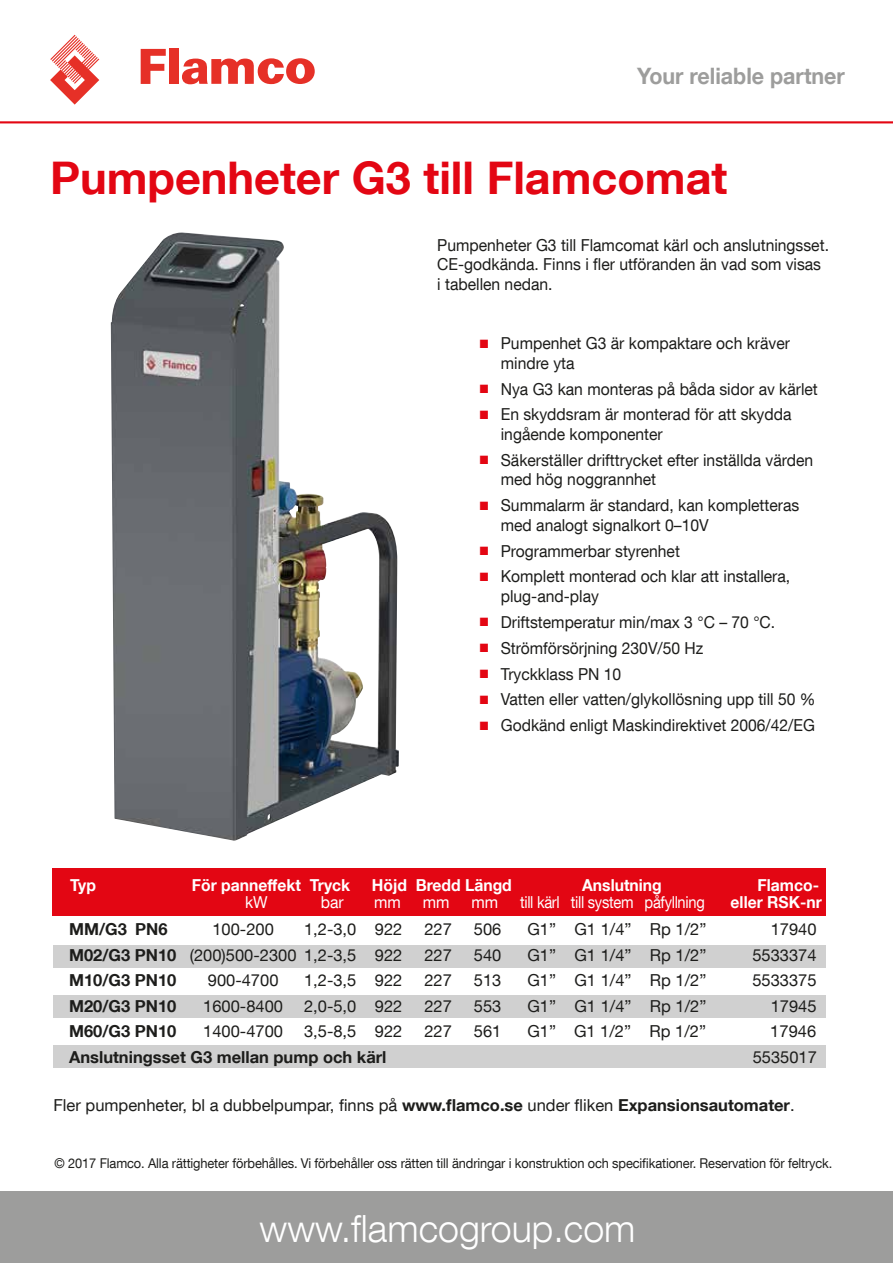
<style>
.page{position:relative;width:893px;height:1263px;background:#fff}
.page>*{position:absolute;margin:0;border:0;box-sizing:border-box;transform-origin:0 0}
.t1{font:700 45px "Helvetica Neue LT Com";color:#e30613}
.t2{font:300 37.5px "Helvetica Neue LT Com";color:#fff}
.t3{font:700 22.65px "Helvetica Neue LT Com";color:#9d9d9c;scale:.95 1}
.t4{font:16.5px/26px "Helvetica Neue LT Com";color:#1d1d1b;scale:.95 1}
.t5{font:16.5px "Helvetica Neue LT Com";color:#1d1d1b}
.t6{font:700 16.5px "Helvetica Neue LT Com";color:#1d1d1b}
.t7{font:700 16.5px "Helvetica Neue LT Com";color:#fff;scale:.95 1}
.t8{font:16.5px "Helvetica Neue LT Com";letter-spacing:-.02em;color:#fff;scale:.89 1}
.t9{font:16.5px "Helvetica Neue LT Com";letter-spacing:-.02em;color:#fff;scale:.95 1}
.t10{font:13.5px "Helvetica Neue LT Com";letter-spacing:-.01em;color:#1d1d1b;scale:.95 1}
.s1{font-family:"Zapfcbats";font-size:12px;color:#e30613}
.s2{font-weight:700}
</style>
<div class="page">
<svg style="left:141px;top:49px;width:25px;height:35px"></svg>
<div style="left:169px;top:49px;width:9px;height:35px;background:#e63027"></div>
<svg style="left:182px;top:58px;width:133px;height:26px"></svg>
<svg style="left:50px;top:35px;width:49px;height:70px"></svg>
<hr style="left:0;top:121px;width:893px;height:2px;background:#e30613">
<div style="left:0;top:1192px;width:893px;height:71px;background:#9d9d9c"></div>
<div style="left:52px;top:868px;width:774px;height:47px;background:#e30613"></div>
<div style="left:53px;top:945px;width:772px;height:23px;background:#d0d0d0"></div>
<div style="left:54px;top:995px;width:772px;height:23px;background:#d0d0d0"></div>
<div style="left:54px;top:1045px;width:772px;height:23px;background:#d0d0d0"></div>
<img style="left:111px;top:232px;width:288px;height:608px">
<h3 class="t3" style="left:637px;top:62px;width:220px">Your reliable partner</h3>
<h1 class="t1" style="left:50px;top:150px;width:679px">Pumpenheter G3 till Flamcomat</h1>
<p class="t4" style="left:437px;top:235px;width:414px;line-height:19.5px">Pumpenheter G3 till Flamcomat kärl och anslutningsset.<br>CE-godkända. Finns i fler utföranden än vad som visas<br>i tabellen nedan.</p>
<p class="t4" style="left:501px;top:333px;width:306px;line-height:19.5px;text-indent:-21px"><span class="s1">N</span> Pumpenhet G3 är kompaktare och kräver mindre yta</p>
<p class="t4" style="left:480px;top:375px;width:357px"><span class="s1">N</span> Nya G3 kan monteras på båda sidor av kärlet<br><span class="s1">N</span> En skyddsram är monterad för att skydda</p>
<p class="t4" style="left:480px;top:421px;width:352px;text-indent:21px">ingående komponenter<br><span class="s1">N</span> Säkerställer drifttrycket efter inställda värden</p>
<p class="t4" style="left:480px;top:466px;width:338px;text-indent:21px">med hög noggrannhet<br><span class="s1">N</span> Summalarm är standard, kan kompletteras</p>
<p class="t4" style="left:480px;top:511px;width:328px;text-indent:21px">med analogt signalkort 0–10V<br><span class="s1">N</span> Programmerbar styrenhet<br><span class="s1">N</span> Komplett monterad och klar att installera,</p>
<p class="t4" style="left:480px;top:583px;width:355px;text-indent:21px">plug-and-play<br><span class="s1">N</span> Driftstemperatur min/max 3 °C – 70 °C.<br><span class="s1">N</span> Strömförsörjning 230V/50 Hz<br><span class="s1">N</span> Tryckklass PN 10<br><span class="s1">N</span> Vatten eller vatten/glykollösning upp till 50 % <span class="s1">N</span> Godkänd enligt Maskindirektivet 2006/42/EG</p>
<p class="t7" style="left:70px;top:875px;width:29px">Typ</p>
<p class="t7" style="left:192px;top:875px;width:168px">För panneffekt Tryck</p>
<p class="t7" style="left:372px;top:875px;width:149px">Höjd Bredd Längd</p>
<p class="t7" style="left:582px;top:875px;width:85px">Anslutning</p>
<p class="t7" style="left:758px;top:875px;width:66px">Flamco-</p>
<p class="t9" style="left:245px;top:892px;width:25px">kW</p>
<p class="t9" style="left:321px;top:892px;width:26px">bar</p>
<p class="t9" style="left:374px;top:892px;width:30px">mm</p>
<p class="t9" style="left:423px;top:892px;width:30px">mm</p>
<p class="t9" style="left:471px;top:892px;width:30px">mm</p>
<p class="t8" style="left:520px;top:892px;width:209px">till kärl till system påfyllning</p>
<p class="t7" style="left:731px;top:891px;width:97px">eller RSK-nr</p>
<p class="t6" style="left:69px;top:919px;width:100px">MM/G3 PN6</p>
<p class="t5" style="left:212px;top:919px;width:63px">100-200</p>
<p class="t5" style="left:304px;top:919px;width:100px">1,2-3,0 922</p>
<p class="t5" style="left:424px;top:919px;width:29px">227</p>
<p class="t5" style="left:474px;top:919px;width:29px">506</p>
<p class="t5" style="left:527px;top:919px;width:181px">G1” G1 1/4” Rp 1/2”</p>
<p class="t5" style="left:771px;top:919px;width:47px">17940</p>
<p class="t5" style="left:69px;top:945px;width:335px"><span class="s2">M02/G3 PN10</span> (200)500-2300 1,2-3,5 922</p>
<p class="t5" style="left:424px;top:945px;width:29px">227</p>
<p class="t5" style="left:474px;top:945px;width:29px">540</p>
<p class="t5" style="left:527px;top:945px;width:181px">G1” G1 1/4” Rp 1/2”</p>
<p class="t5" style="left:752px;top:945px;width:66px">5533374</p>
<p class="t6" style="left:69px;top:970px;width:109px">M10/G3 PN10</p>
<p class="t5" style="left:208px;top:970px;width:72px">900-4700</p>
<p class="t5" style="left:304px;top:970px;width:100px">1,2-3,5 922</p>
<p class="t5" style="left:424px;top:970px;width:29px">227</p>
<p class="t5" style="left:474px;top:970px;width:29px">513</p>
<p class="t5" style="left:527px;top:970px;width:181px">G1” G1 1/4” Rp 1/2”</p>
<p class="t5" style="left:752px;top:970px;width:66px">5533375</p>
<p class="t6" style="left:69px;top:995px;width:109px">M20/G3 PN10</p>
<p class="t5" style="left:203px;top:996px;width:81px">1600-8400</p>
<p class="t5" style="left:304px;top:996px;width:100px">2,0-5,0 922</p>
<p class="t5" style="left:424px;top:996px;width:29px">227</p>
<p class="t5" style="left:474px;top:996px;width:29px">553</p>
<p class="t5" style="left:527px;top:996px;width:181px">G1” G1 1/4” Rp 1/2”</p>
<p class="t5" style="left:771px;top:996px;width:47px">17945</p>
<p class="t6" style="left:69px;top:1021px;width:109px">M60/G3 PN10</p>
<p class="t5" style="left:203px;top:1021px;width:81px">1400-4700</p>
<p class="t5" style="left:304px;top:1021px;width:100px">3,5-8,5 922</p>
<p class="t5" style="left:424px;top:1021px;width:29px">227</p>
<p class="t5" style="left:474px;top:1021px;width:29px">561</p>
<p class="t5" style="left:527px;top:1021px;width:180px">G1” G1 1/2” Rp 1/2”</p>
<p class="t5" style="left:770px;top:1021px;width:47px">17946</p>
<p class="t6" style="left:69px;top:1046px;width:319px">Anslutningsset G3 mellan pump och kärl</p>
<p class="t5" style="left:753px;top:1047px;width:66px">5535017</p>
<p class="t5" style="left:54px;top:1095px;width:743px">Fler pumpenheter, bl a dubbelpumpar, finns på <span class="s2">www.flamco.se</span> under fliken <span class="s2">Expansionsautomater</span>.</p>
<p class="t10" style="left:55px;top:1154px;width:820px">© 2017 Flamco. Alla rättigheter förbehålles. Vi förbehåller oss rätten till ändringar i konstruktion och specifikationer. Reservation för feltryck.</p>
<h2 class="t2" style="left:260px;top:1206px;width:377px">www.flamcogroup.com</h2>
</div>
